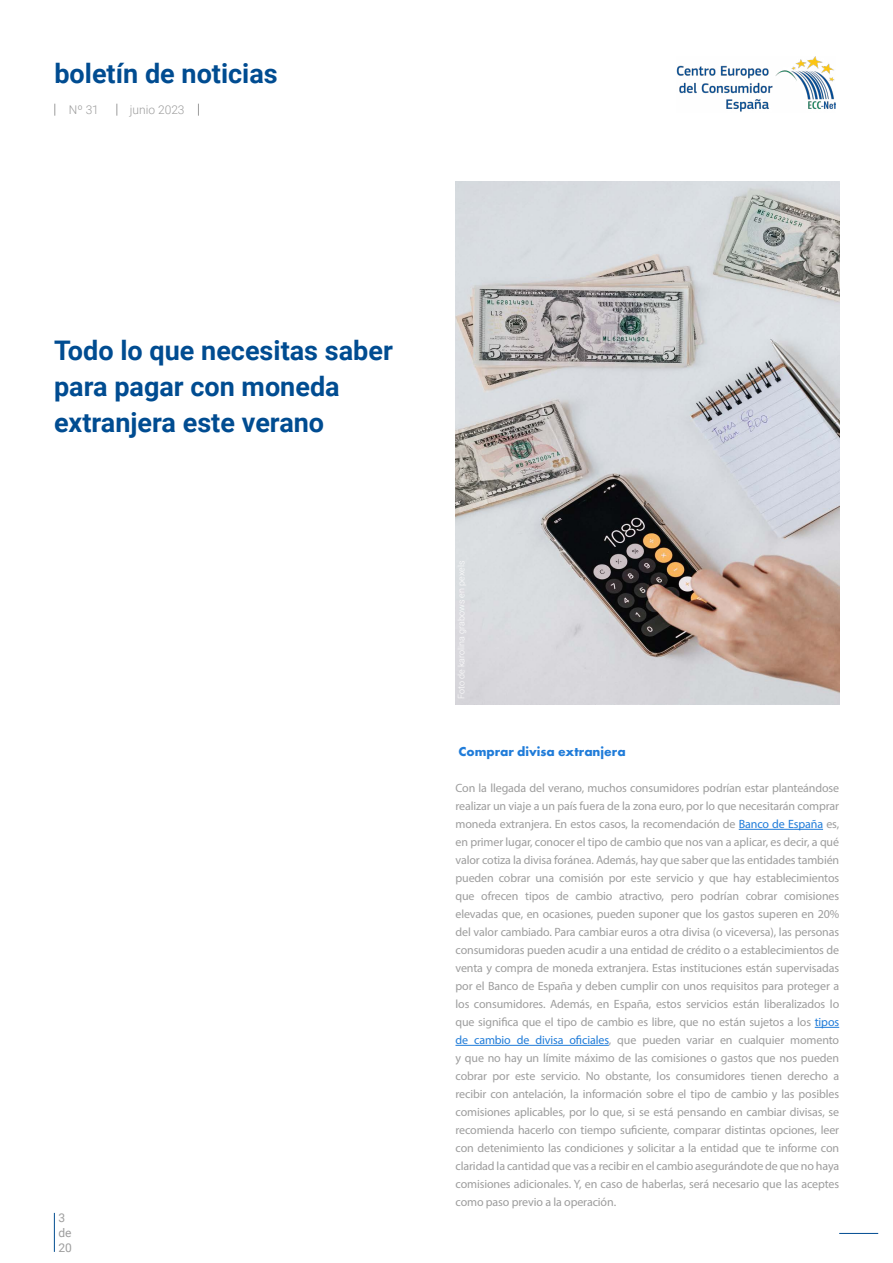
<style>
.page{position:relative;width:893px;height:1263px;background:#fff}
.page>*{position:absolute;margin:0;border:0;box-sizing:border-box;transform-origin:0 0}
.t1{font:700 27px/36px "Roboto";color:#004c91}
.t2{font:700 13.5px "Futura PT";color:#207cd9}
.t3{font:12px/18px "Myriad Pro";letter-spacing:-.01em;color:#9d9d9d;text-align:justify}
.t4{font:300 12px "Roboto";color:#9d9d9d}
.t5{font:12px/15px "Roboto";color:#9d9d9d}
.s1{color:#207cd9}
</style>
<div class="page">
<hr style="left:839px;top:1233px;width:39px;height:1px;background:#004c91">
<img style="left:676px;top:56px;width:159px;height:56px">
<svg style="left:54px;top:104px;width:1px;height:12px"></svg>
<svg style="left:116px;top:104px;width:1px;height:12px"></svg>
<svg style="left:198px;top:104px;width:1px;height:12px"></svg>
<hr style="left:54px;top:1213px;width:1px;height:39px;background:#004c91">
<img style="left:455px;top:181px;width:384px;height:524px">
<hr style="left:739px;top:829px;width:84px;height:1px;background:#207cd9">
<svg style="left:815px;top:1027px;width:24px;height:1px"></svg>
<hr style="left:455px;top:1045px;width:154px;height:1px;background:#207cd9">
<h1 class="t1" style="left:54px;top:54px;width:225px">boletín de noticias</h1>
<p class="t4" style="left:69px;top:102px;width:32px">Nº 31</p>
<p class="t4" style="left:130px;top:101px;width:56px">junio 2023</p>
<h1 class="t1" style="left:54px;top:331px;width:340px">Todo lo que necesitas saber para pagar con moneda extranjera este verano</h1>
<p class="t5" style="left:58px;top:1209px;width:15px">3 de<br>20</p>
<p class="t2" style="left:458px;top:743px;width:169px">Comprar divisa extranjera</p>
<p class="t3" style="left:455px;top:779px;width:385px">Con la llegada del verano, muchos consumidores podrían estar planteándose realizar un viaje a un país fuera de la zona euro, por lo que necesitarán comprar moneda extranjera. En estos casos, la recomendación de <span class="s1">Banco de España</span> es, en primer lugar, conocer el tipo de cambio que nos van a aplicar, es decir, a qué valor cotiza la divisa foránea. Además, hay que saber que las entidades también pueden cobrar una comisión por este servicio y que hay establecimientos que ofrecen tipos de cambio atractivo, pero podrían cobrar comisiones elevadas que, en ocasiones, pueden suponer que los gastos superen en 20% del valor cambiado. Para cambiar euros a otra divisa (o viceversa), las personas consumidoras pueden acudir a una entidad de crédito o a establecimientos de venta y compra de moneda extranjera. Estas instituciones están supervisadas por el Banco de España y deben cumplir con unos requisitos para proteger a los consumidores. Además, en España, estos servicios están liberalizados lo que significa que el tipo de cambio es libre, que no están sujetos a los <span class="s1">tipos de cambio de divisa oficiales</span>, que pueden variar en cualquier momento y que no hay un límite máximo de las comisiones o gastos que nos pueden cobrar por este servicio. No obstante, los consumidores tienen derecho a recibir con antelación, la información sobre el tipo de cambio y las posibles comisiones aplicables, por lo que, si se está pensando en cambiar divisas, se recomienda hacerlo con tiempo suficiente, comparar distintas opciones, leer con detenimiento las condiciones y solicitar a la entidad que te informe con claridad la cantidad que vas a recibir en el cambio asegurándote de que no haya comisiones adicionales. Y, en caso de haberlas, será necesario que las aceptes como paso previo a la operación.</p>
</div>
